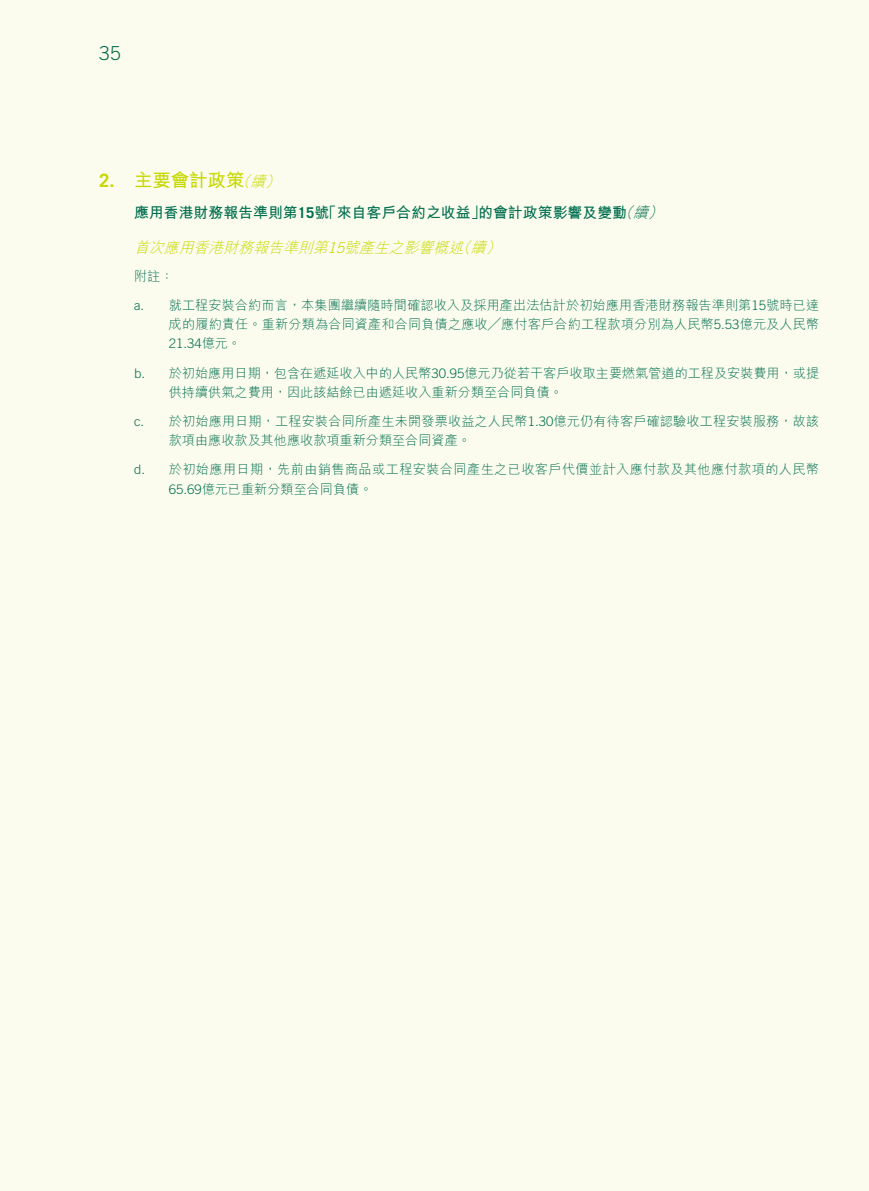
<style>
.page{position:relative;width:869px;height:1191px;background:#fff}
.page>*{position:absolute;margin:0;border:0;box-sizing:border-box;transform-origin:0 0}
.t1{font:300 19.25px "Trade Gothic LT Std";color:#006e4f}
.t2{font:700 18.38px "M Hei HK";color:#c7d800}
.t3{font:700 14.88px "M Hei HK";color:#006e4f}
.t4{font:italic 300 14.88px "M Hei HK";color:#c7d800}
.t5{font:300 13.12px/19.2px "M Hei HK";letter-spacing:.01em;color:#006e4f}
.t6{font:300 13.12px/19.2px "M Hei HK";letter-spacing:.03em;color:#006e4f}
.t7{font:300 13.12px "Trade Gothic LT Std";color:#006e4f}
.s1{font-family:"Trade Gothic LT Std"}
.s2{font-weight:300;font-style:italic;font-size:14.88px}
.s3{font-weight:300;font-style:italic}
.s4{font-family:"M Hei HK"}
</style>
<div class="page">
<div style="left:0;top:0;width:868px;height:1191px;background:#fbfcee"></div>
<h1 class="t1" style="left:99px;top:42px;width:23px">35</h1>
<h2 class="t2" style="left:99px;top:167px;width:186px"><span class="s1">2.</span> 主要會計政策<span class="s2">（續）</span></h2>
<p class="t3" style="left:134px;top:202px;width:534px">應用香港財務報告準則第<span class="s1">15</span>號「來自客戶合約之收益」的會計政策影響及變動<span class="s3">（續）</span></p>
<p class="t4" style="left:134px;top:240px;width:372px">首次應用香港財務報告準則第<span class="s1">15</span>號產生之影響概述（續）</p>
<p class="t5" style="left:134px;top:266px;width:41px">附註：</p>
<p class="t5" style="left:134px;top:295px;width:686px;text-align:right"><span class="s1">a.</span> 就工程安裝合約而言，本集團繼續隨時間確認收入及採用產出法估計於初始應用香港財務報告準則第<span class="s1">15</span>號時已達成的履約責任。重新分類為合同資產和合同負債之應收╱應付客戶合約工程款項分別為人民幣<span class="s1">5.53</span>億元及人民幣</p>
<p class="t7" style="left:169px;top:336px;width:74px">21.34<span class="s4">億元。</span></p>
<p class="t5" style="left:169px;top:363px;width:651px;text-indent:-35px"><span class="s1">b.</span> 於初始應用日期，包含在遞延收入中的人民幣<span class="s1">30.95</span>億元乃從若干客戶收取主要燃氣管道的工程及安裝費用，或提供持續供氣之費用，因此該結餘已由遞延收入重新分類至合同負債。</p>
<p class="t5" style="left:169px;top:411px;width:651px;text-indent:-35px"><span class="s1">c.</span> 於初始應用日期，工程安裝合同所產生未開發票收益之人民幣<span class="s1">1.30</span>億元仍有待客戶確認驗收工程安裝服務，故該款項由應收款及其他應收款項重新分類至合同資產。</p>
<p class="t6" style="left:169px;top:460px;width:651px;text-indent:-35px"><span class="s1">d.</span> 於初始應用日期，先前由銷售商品或工程安裝合同產生之已收客戶代價並計入應付款及其他應付款項的人民幣<br><span class="s1">65.69</span>億元已重新分類至合同負債。</p>
</div>
